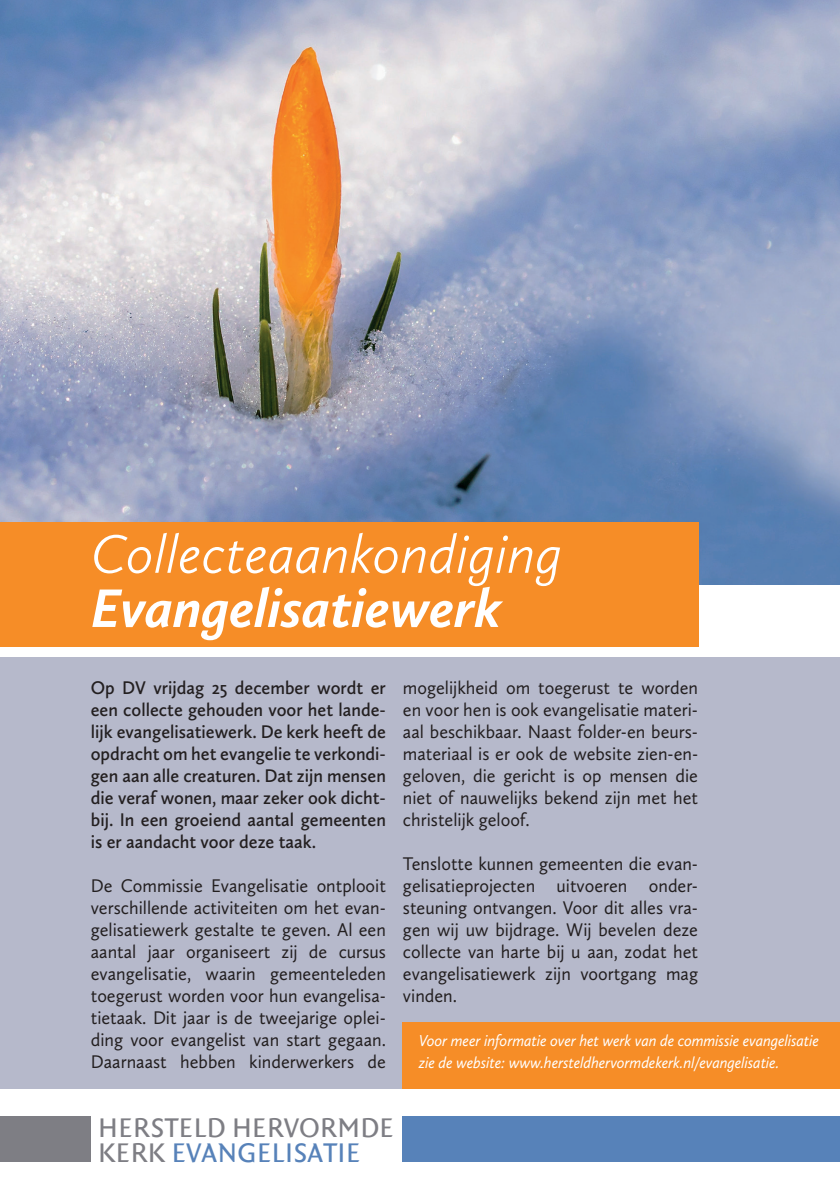
<style>
.page{position:relative;width:840px;height:1191px;background:#fff}
.page>*{position:absolute;margin:0;border:0;box-sizing:border-box;transform-origin:0 0}
.t1{font:italic 300 56.2px "Calluna Sans";color:#fff}
.t2{font:italic 700 56.2px "Calluna Sans";color:#fff}
.t3{font:29px/24.6px "Quadraat Sans";letter-spacing:.015em;color:#7e7e84}
.t4{font:19px/22px "Calluna Sans";color:#231f20;text-align:justify;scale:.95 1}
.t5{font:600 19px/22px "Calluna Sans";color:#231f20;text-align:justify;scale:.95 1}
.t6{font:italic 16.4px/22px "Calluna Sans";letter-spacing:-.01em;color:#fff;scale:.95 1}
.s1{color:#5782b9}
</style>
<div class="page">
<div style="left:403px;top:1116px;width:436px;height:46px;background:#5782b9"></div>
<div style="left:0;top:1116px;width:91px;height:46px;background:#7e7e84"></div>
<div style="left:0;top:658px;width:839px;height:431px;background:#b6b9cb"></div>
<img style="left:0;top:0;width:839px;height:584px">
<div style="left:403px;top:1022px;width:436px;height:67px;background:#f68d27"></div>
<div style="left:0;top:522px;width:697px;height:124px;background:#f68d27"></div>
<h1 class="t1" style="left:91px;top:520px;width:473px">Collecteaankondiging</h1>
<h1 class="t2" style="left:91px;top:573px;width:412px">Evangelisatiewerk</h1>
<p class="t5" style="left:91px;top:676px;width:312px">Op DV vrijdag 25 december wordt er een collecte gehouden voor het lande&shy;lijk evangelisatiewerk. De kerk heeft de opdracht om het evangelie te verkondi&shy;gen aan alle creaturen. Dat zijn mensen die veraf wonen, maar zeker ook dicht&shy;bij. In een groeiend aantal gemeenten is er aandacht voor deze taak.</p>
<p class="t4" style="left:91px;top:874px;width:312px">De Commissie Evangelisatie ontplooit verschillende activiteiten om het evan&shy;gelisatiewerk gestalte te geven. Al een aantal jaar organiseert zij de cursus evangelisatie, waarin gemeenteleden toegerust worden voor hun evangelisa&shy;tietaak. Dit jaar is de tweejarige oplei&shy;ding voor evangelist van start gegaan.<br>Daarnaast hebben kinderwerkers de</p>
<p class="t4" style="left:403px;top:676px;width:312px">mogelijkheid om toegerust te worden en voor hen is ook evangelisatie materi&shy;aal beschikbaar. Naast folder-en beurs&shy;materiaal is er ook de website zien-en&shy;geloven, die gericht is op mensen die niet of nauwelijks bekend zijn met het christelijk geloof.</p>
<p class="t4" style="left:403px;top:852px;width:312px">Tenslotte kunnen gemeenten die evan&shy;gelisatieprojecten uitvoeren onder&shy;steuning ontvangen. Voor dit alles vra&shy;gen wij uw bijdrage. Wij bevelen deze collecte van harte bij u aan, zodat het evangelisatiewerk zijn voortgang mag vinden.</p>
<p class="t6" style="left:418px;top:1029px;width:422px">Voor meer informatie over het werk van de commissie evangelisatie zie de website: www.hersteldhervormdekerk.nl/evangelisatie.</p>
<h2 class="t3" style="left:98px;top:1116px;width:297px">HERSTELD HERVORMDE<br>KERK <span class="s1">EVANGELISATIE</span></h2>
</div>
